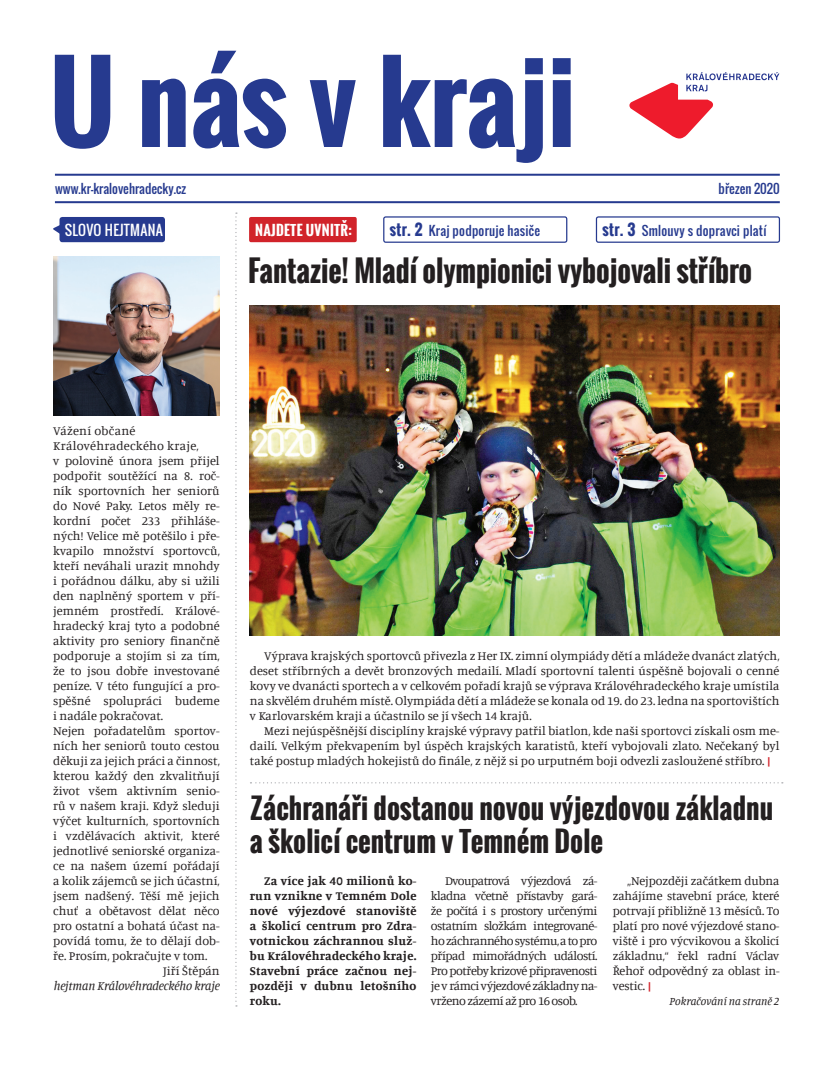
<style>
.page{position:relative;width:833px;height:1081px;background:#fff}
.page>*{position:absolute;margin:0;border:0;box-sizing:border-box;transform-origin:0 0}
.t1{font:700 104.88px "Oswald";color:#263a8f}
.t2{font:700 28.75px "Oswald";letter-spacing:-.005em;color:#231f20}
.t3{font:700 27.5px/33px "Oswald";color:#231f20}
.t4{font:700 13.75px "Oswald";letter-spacing:.02em;color:#fff}
.t5{font:13.75px "Oswald";letter-spacing:.02em;color:#fff}
.t6{font:12.5px/15px "Manuale";color:#231f20;text-align:justify}
.t7{font:700 12.5px/15px "Manuale";letter-spacing:.02em;color:#231f20;text-align:justify}
.t8{font:12.5px "Oswald";letter-spacing:.02em;color:#263a8f}
.t9{font:12.5px "Manuale";letter-spacing:.02em;color:#231f20}
.t10{font:italic 12.5px "Manuale";letter-spacing:-.01em;color:#231f20}
.t11{font:12.5px "Oswald";color:#263a8f}
.t12{font:italic 11.25px "Manuale";color:#231f20}
.s1{font-weight:700;font-size:15px}
.s2{font-weight:700;font-size:11.25px;color:#d1232a}
</style>
<div class="page">
<svg style="left:629px;top:72px;width:150px;height:67px"></svg>
<svg style="left:53px;top:225px;width:6px;height:8px"></svg>
<div style="left:59px;top:217px;width:106px;height:25px;background:#263a8f;border-radius:3px"></div>
<div style="left:249px;top:217px;width:108px;height:25px;background:#d1232a;border-radius:2px"></div>
<hr style="left:55px;top:201px;width:725px;height:2px;background:#263a8f">
<hr style="left:55px;top:174px;width:725px;height:2px;background:#263a8f">
<svg style="left:235px;top:212px;width:2px;height:794px"></svg>
<svg style="left:250px;top:782px;width:533px;height:1px"></svg>
<img style="left:53px;top:257px;width:167px;height:158px">
<div style="left:596px;top:216px;width:184px;height:27px;border:1px solid #263a8f;border-radius:2px"></div>
<img style="left:250px;top:305px;width:529px;height:330px">
<div style="left:383px;top:216px;width:184px;height:27px;border:1px solid #263a8f;border-radius:2px"></div>
<h1 class="t1" style="left:50px;top:23px;width:527px">U nás v kraji</h1>
<p class="t8" style="left:55px;top:179px;width:133px">www.kr-kralovehradecky.cz</p>
<p class="t11" style="left:718px;top:179px;width:63px">březen 2020</p>
<p class="t5" style="left:65px;top:219px;width:100px">Slovo hejtmana</p>
<p class="t4" style="left:255px;top:219px;width:98px">NAJDETE UVNITŘ:</p>
<p class="t8" style="left:390px;top:221px;width:152px"><span class="s1">str. 2</span> Kraj podporuje hasiče</p>
<p class="t8" style="left:602px;top:221px;width:165px"><span class="s1">str. 3</span> Smlouvy s dopravci platí</p>
<h2 class="t2" style="left:248px;top:249px;width:505px">Fantazie! Mladí olympionici vybojovali stříbro</h2>
<p class="t9" style="left:53px;top:423px;width:84px">Vážení občané</p>
<p class="t9" style="left:53px;top:438px;width:147px">Královéhradeckého kraje,</p>
<p class="t6" style="left:53px;top:453px;width:168px">v polovině února jsem přijel</p>
<p class="t6" style="left:53px;top:468px;width:168px">podpořit soutěžící na 8. roč-</p>
<p class="t6" style="left:53px;top:483px;width:168px">ník sportovních her seniorů</p>
<p class="t6" style="left:53px;top:498px;width:168px">do Nové Paky. Letos měly re-</p>
<p class="t6" style="left:53px;top:513px;width:168px">kordní počet 233 přihláše-</p>
<p class="t6" style="left:53px;top:528px;width:168px">ných! Velice mě potěšilo i pře-</p>
<p class="t6" style="left:53px;top:543px;width:168px">kvapilo množství sportovců,</p>
<p class="t6" style="left:53px;top:558px;width:168px">kteří neváhali urazit mnohdy</p>
<p class="t6" style="left:53px;top:573px;width:168px">i pořádnou dálku, aby si užili</p>
<p class="t6" style="left:53px;top:588px;width:168px">den naplněný sportem v pří-</p>
<p class="t6" style="left:53px;top:603px;width:168px">jemném prostředí. Králové-</p>
<p class="t6" style="left:53px;top:618px;width:168px">hradecký kraj tyto a podobné</p>
<p class="t6" style="left:53px;top:633px;width:168px">aktivity pro seniory finančně</p>
<p class="t6" style="left:53px;top:648px;width:168px">podporuje a stojím si za tím,</p>
<p class="t6" style="left:53px;top:663px;width:168px">že to jsou dobře investované</p>
<p class="t6" style="left:53px;top:678px;width:168px">peníze. V této fungující a pro-</p>
<p class="t6" style="left:53px;top:693px;width:168px">spěšné spolupráci budeme</p>
<p class="t6" style="left:53px;top:708px;width:111px">i nadále pokračovat.</p>
<p class="t6" style="left:53px;top:723px;width:168px">Nejen pořadatelům sportov-</p>
<p class="t6" style="left:53px;top:738px;width:168px">ních her seniorů touto cestou</p>
<p class="t6" style="left:53px;top:753px;width:168px">děkuji za jejich práci a činnost,</p>
<p class="t6" style="left:53px;top:768px;width:168px">kterou každý den zkvalitňují</p>
<p class="t6" style="left:53px;top:783px;width:168px">život všem aktivním senio-</p>
<p class="t6" style="left:53px;top:798px;width:168px">rů v našem kraji. Když sleduji</p>
<p class="t6" style="left:53px;top:813px;width:168px">výčet kulturních, sportovních</p>
<p class="t6" style="left:53px;top:828px;width:168px">i vzdělávacích aktivit, které</p>
<p class="t6" style="left:53px;top:843px;width:168px">jednotlivé seniorské organiza-</p>
<p class="t6" style="left:53px;top:858px;width:168px">ce na našem území pořádají</p>
<p class="t6" style="left:53px;top:873px;width:168px">a kolik zájemců se jich účastní,</p>
<p class="t6" style="left:53px;top:888px;width:168px">jsem nadšený. Těší mě jejich</p>
<p class="t6" style="left:53px;top:903px;width:168px">chuť a obětavost dělat něco</p>
<p class="t6" style="left:53px;top:918px;width:168px">pro ostatní a bohatá účast na-</p>
<p class="t6" style="left:53px;top:933px;width:168px">povídá tomu, že to dělají dob-</p>
<p class="t6" style="left:53px;top:948px;width:156px">ře. Prosím, pokračujte v tom.</p>
<p class="t6" style="left:163px;top:963px;width:58px">Jiří Štěpán</p>
<p class="t10" style="left:54px;top:978px;width:167px">hejtman Královéhradeckého kraje</p>
<p class="t6" style="left:250px;top:648px;width:531px;text-indent:14px">Výprava krajských sportovců přivezla z Her IX. zimní olympiády dětí a mládeže dvanáct zlatých, deset stříbrných a devět bronzových medailí. Mladí sportovní talenti úspěšně bojovali o cenné kovy ve dvanácti sportech a v celkovém pořadí krajů se výprava Královéhradeckého kraje umístila na skvělém druhém místě. Olympiáda dětí a mládeže se konala od 19. do 23. ledna na sportovištích v Karlovarském kraji a účastnilo se jí všech 14 krajů.</p>
<p class="t6" style="left:250px;top:723px;width:531px;text-indent:14px">Mezi nejúspěšnější disciplíny krajské výpravy patřil biatlon, kde naši sportovci získali osm me&shy;dailí. Velkým překvapením byl úspěch krajských karatistů, kteří vybojovali zlato. Nečekaný byl také postup mladých hokejistů do finále, z nějž si po urputném boji odvezli zasloužené stříbro. <span class="s2">|</span></p>
<h3 class="t3" style="left:250px;top:792px;width:525px">Záchranáři dostanou novou výjezdovou základnu a školicí centrum v Temném Dole</h3>
<p class="t7" style="left:250px;top:873px;width:168px;text-indent:14px">Za více jak 40 milionů ko&shy;run vznikne v Temném Dole nové výjezdové stanoviště a školicí centrum pro Zdra&shy;votnickou záchrannou služ&shy;bu Královéhradeckého kraje.<br>Stavební práce začnou nej&shy;později v dubnu letošního roku.</p>
<p class="t6" style="left:431px;top:873px;width:168px;text-indent:14px">Dvoupatrová výjezdová zá&shy;kladna včetně přístavby gará&shy;že počítá i s prostory určenými ostatním složkám integrované&shy;ho záchranného systému, a to pro případ mimořádných událostí.<br>Pro potřeby krizové připravenosti je v rámci výjezdové základny na&shy;vrženo zázemí až pro 16 osob.</p>
<p class="t6" style="left:613px;top:873px;width:168px;text-indent:14px">„Nejpozději začátkem dubna zahájíme stavební práce, které potrvají přibližně 13 měsíců. To platí pro nové výjezdové stano&shy;viště i pro výcvikovou a školicí základnu,“ řekl radní Václav Řehoř odpovědný za oblast in&shy;vestic. <span class="s2">|</span></p>
<p class="t12" style="left:669px;top:994px;width:111px">Pokračování na straně 2</p>
</div>
